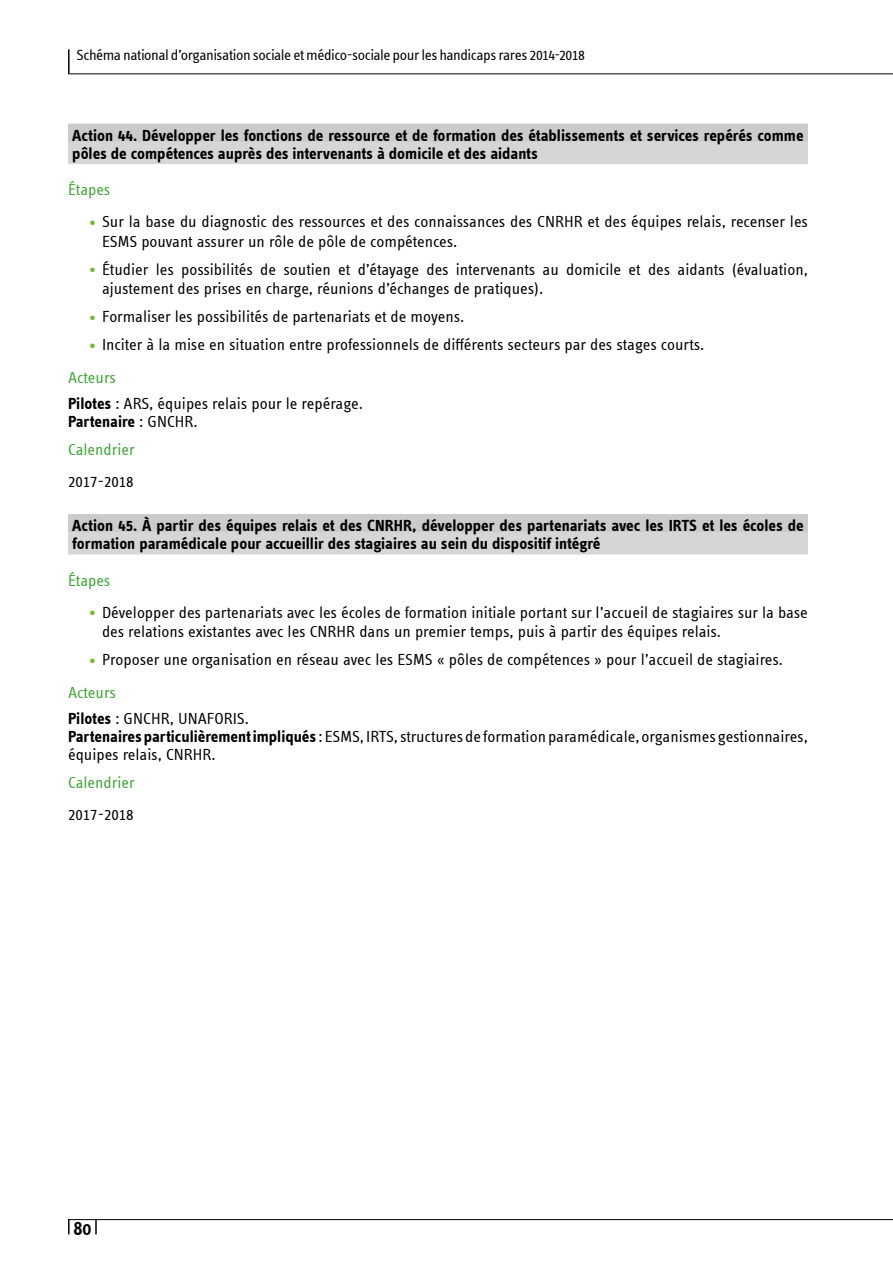
<style>
.page{position:relative;width:893px;height:1263px;background:#fff}
.page>*{position:absolute;margin:0;border:0;box-sizing:border-box;transform-origin:0 0}
.t1{font:600 19.5px "Info Text";color:#000}
.t2{font:16.5px/19.5px "Info Text Offc";color:#000}
.t3{font:700 16.5px/18px "Info Text Offc";color:#000}
.t4{font:16.5px "Info Text Offc";color:#3fa535}
.t5{font:15.15px "Info Text Offc";letter-spacing:-.03em;color:#000}
.s1{font-size:18px;color:#76b82a}
.s2{color:#3fa535}
.s3{font-weight:700}
</style>
<div class="page">
<hr style="left:68px;top:1219px;width:825px;height:1px;background:#000">
<svg style="left:95px;top:1219px;width:2px;height:15px"></svg>
<svg style="left:68px;top:1219px;width:2px;height:15px"></svg>
<div style="left:68px;top:124px;width:740px;height:22px;background:#cbcbcb"></div>
<div style="left:68px;top:142px;width:740px;height:22px;background:#d6d6d6"></div>
<div style="left:68px;top:514px;width:740px;height:22px;background:#cbcbcb"></div>
<div style="left:68px;top:532px;width:740px;height:22px;background:#d6d6d6"></div>
<hr style="left:68px;top:73px;width:825px;height:1px;background:#000">
<hr style="left:68px;top:49px;width:2px;height:25px;background:#000">
<p class="t5" style="left:77px;top:47px;width:510px">Schéma national d’organisation sociale et médico-sociale pour les handicaps rares 2014-2018</p>
<p class="t3" style="left:72px;top:126px;width:733px">Action 44. Développer les fonctions de ressource et de formation des établissements et services repérés comme pôles de compétences auprès des intervenants à domicile et des aidants</p>
<p class="t4" style="left:68px;top:181px;width:44px">Étapes</p>
<p class="t2" style="left:102px;top:212px;width:707px;text-indent:-13px"><span class="s1">•</span> Sur la base du diagnostic des ressources et des connaissances des CNRHR et des équipes relais, recenser les<br>ESMS pouvant assurer un rôle de pôle de compétences.</p>
<p class="t2" style="left:102px;top:260px;width:707px;text-indent:-13px"><span class="s1">•</span> Étudier les possibilités de soutien et d’étayage des intervenants au domicile et des aidants (évaluation, ajustement des prises en charge, réunions d’échanges de pratiques).</p>
<p class="t2" style="left:89px;top:307px;width:377px"><span class="s1">•</span> Formaliser les possibilités de partenariats et de moyens.</p>
<p class="t2" style="left:68px;top:329px;width:638px;line-height:32.2px;text-indent:21px"><span class="s1">•</span> Inciter à la mise en situation entre professionnels de différents secteurs par des stages courts.<br><span class="s2">Acteurs</span></p>
<p class="t2" style="left:68px;top:395px;width:296px;line-height:18px"><span class="s3">Pilotes</span> : ARS, équipes relais pour le repérage.<br><span class="s3">Partenaire</span> : GNCHR.</p>
<p class="t4" style="left:68px;top:441px;width:68px">Calendrier</p>
<p class="t2" style="left:68px;top:472px;width:67px">2017-2018</p>
<p class="t3" style="left:72px;top:516px;width:733px">Action 45. À partir des équipes relais et des CNRHR, développer des partenariats avec les IRTS et les écoles de formation paramédicale pour accueillir des stagiaires au sein du dispositif intégré</p>
<p class="t4" style="left:68px;top:571px;width:44px">Étapes</p>
<p class="t2" style="left:102px;top:603px;width:707px;text-indent:-13px"><span class="s1">•</span> Développer des partenariats avec les écoles de formation initiale portant sur l’accueil de stagiaires sur la base des relations existantes avec les CNRHR dans un premier temps, puis à partir des équipes relais.</p>
<p class="t2" style="left:68px;top:644px;width:716px;line-height:32.2px;text-indent:21px"><span class="s1">•</span> Proposer une organisation en réseau avec les ESMS « pôles de compétences » pour l’accueil de stagiaires.<br><span class="s2">Acteurs</span></p>
<p class="t2" style="left:68px;top:710px;width:741px;line-height:18px"><span class="s3">Pilotes</span> : GNCHR, UNAFORIS.<br><span class="s3">Partenaires particulièrement impliqués</span> : ESMS, IRTS, structures de formation paramédicale, organismes gestionnaires, équipes relais, CNRHR.</p>
<p class="t4" style="left:68px;top:774px;width:68px">Calendrier</p>
<p class="t2" style="left:68px;top:805px;width:67px">2017-2018</p>
<p class="t1" style="left:73px;top:1217px;width:20px">80</p>
</div>
